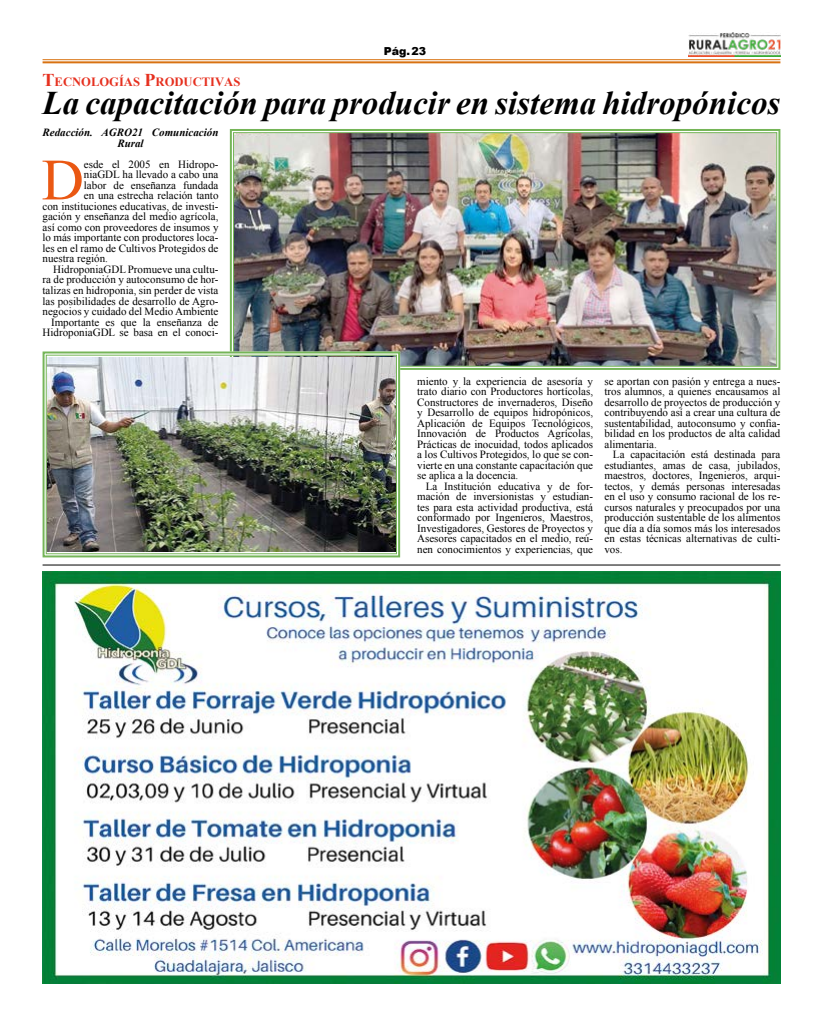
<style>
.page{position:relative;width:823px;height:1012px;background:#fff}
.page>*{position:absolute;margin:0;border:0;box-sizing:border-box;transform-origin:0 0}
.t1{font:58.6px "Times New Roman";color:#ea5813}
.t2{font:italic 700 33px "Times New Roman";color:#000}
.t3{font:700 12.6px "Times New Roman";color:#e6301f}
.t4{font:11px/10.5px "Times New Roman";color:#000;text-align:justify}
.t5{font:italic 700 11px/10.5px "Times New Roman";color:#000;text-align:center}
.t6{font:900 11px "Arial";color:#000}
.s1{font-size:18px}
</style>
<div class="page">
<hr style="left:43px;top:59px;width:737px;height:1px;background:#d87211">
<hr style="left:43px;top:61px;width:737px;height:2px;background:#d87211">
<svg style="left:688px;top:56px;width:92px;height:1px"></svg>
<img style="left:688px;top:32px;width:92px;height:24px">
<img style="left:229px;top:129px;width:552px;height:241px">
<div style="left:233px;top:132px;width:543px;height:235px;border:1px solid #75b558"></div>
<img style="left:43px;top:572px;width:737px;height:412px">
<hr style="left:43px;top:565px;width:737px;height:1px;background:#000">
<img style="left:42px;top:350px;width:359px;height:208px">
<div style="left:46px;top:355px;width:350px;height:199px;border:1px solid #75b558"></div>
<p class="t3" style="left:43px;top:73px;width:199px"><span class="s1">T</span>ECNOLOGÍAS <span class="s1">P</span>RODUCTIVAS</p>
<p class="t6" style="left:383px;top:43px;width:44px">Pág.23</p>
<h2 class="t2" style="left:43px;top:80px;width:739px">La capacitación para producir en sistema hidropónicos</h2>
<p class="t5" style="left:43px;top:127px;width:177px">Redacción. AGRO21 Comunicación<br>Rural</p>
<h1 class="t1" style="left:42px;top:140px;width:44px">D</h1>
<p class="t4" style="left:84px;top:159px;width:136px">esde el 2005 en Hidropo-</p>
<p class="t4" style="left:84px;top:169px;width:136px">niaGDL ha llevado a cabo una</p>
<p class="t4" style="left:84px;top:180px;width:136px">labor de enseñanza fundada</p>
<p class="t4" style="left:84px;top:190px;width:136px">en una estrecha relación tanto</p>
<p class="t4" style="left:43px;top:201px;width:177px">con instituciones educativas, de investi-</p>
<p class="t4" style="left:43px;top:211px;width:177px">gación y enseñanza del medio agrícola,</p>
<p class="t4" style="left:43px;top:222px;width:177px">así como con proveedores de insumos y</p>
<p class="t4" style="left:43px;top:232px;width:177px">lo más importante con productores loca-</p>
<p class="t4" style="left:43px;top:243px;width:177px">les en el ramo de Cultivos Protegidos de</p>
<p class="t4" style="left:43px;top:253px;width:67px">nuestra región.</p>
<p class="t4" style="left:53px;top:264px;width:167px">HidroponiaGDL Promueve una cultu-</p>
<p class="t4" style="left:43px;top:274px;width:177px">ra de producción y autoconsumo de hor-</p>
<p class="t4" style="left:43px;top:285px;width:177px">talizas en hidroponia, sin perder de vista</p>
<p class="t4" style="left:43px;top:295px;width:177px">las posibilidades de desarrollo de Agro-</p>
<p class="t4" style="left:43px;top:306px;width:177px">negocios y cuidado del Medio Ambiente</p>
<p class="t4" style="left:51px;top:316px;width:169px">Importante es que la enseñanza de</p>
<p class="t4" style="left:43px;top:327px;width:177px">HidroponiaGDL se basa en el conoci-</p>
<p class="t4" style="left:417px;top:376px;width:177px">miento y la experiencia de asesoría y trato diario con Productores hortícolas, Constructores de invernaderos, Diseño y Desarrollo de equipos hidropónicos, Aplicación de Equipos Tecnológicos, Innovación de Productos Agrícolas, Prácticas de inocuidad, todos aplicados a los Cultivos Protegidos, lo que se con&shy;vierte en una constante capacitación que se aplica a la docencia.</p>
<p class="t4" style="left:417px;top:481px;width:177px;text-indent:9px">La Institución educativa y de for&shy;mación de inversionistas y estudian&shy;tes para esta actividad productiva, está conformado por Ingenieros, Maestros, Investigadores, Gestores de Proyectos y Asesores capacitados en el medio, reú&shy;nen conocimientos y experiencias, que</p>
<p class="t4" style="left:604px;top:376px;width:177px">se aportan con pasión y entrega a nues&shy;tros alumnos, a quienes encausamos al desarrollo de proyectos de producción y contribuyendo así a crear una cultura de sustentabilidad, autoconsumo y confia&shy;bilidad en los productos de alta calidad alimentaria.</p>
<p class="t4" style="left:604px;top:449px;width:177px;text-indent:9px">La capacitación está destinada para estudiantes, amas de casa, jubilados, maestros, doctores, Ingenieros, arqui&shy;tectos, y demás personas interesadas en el uso y consumo racional de los re&shy;cursos naturales y preocupados por una producción sustentable de los alimentos que día a día somos más los interesados en estas técnicas alternativas de culti&shy;vos.</p>
</div>
